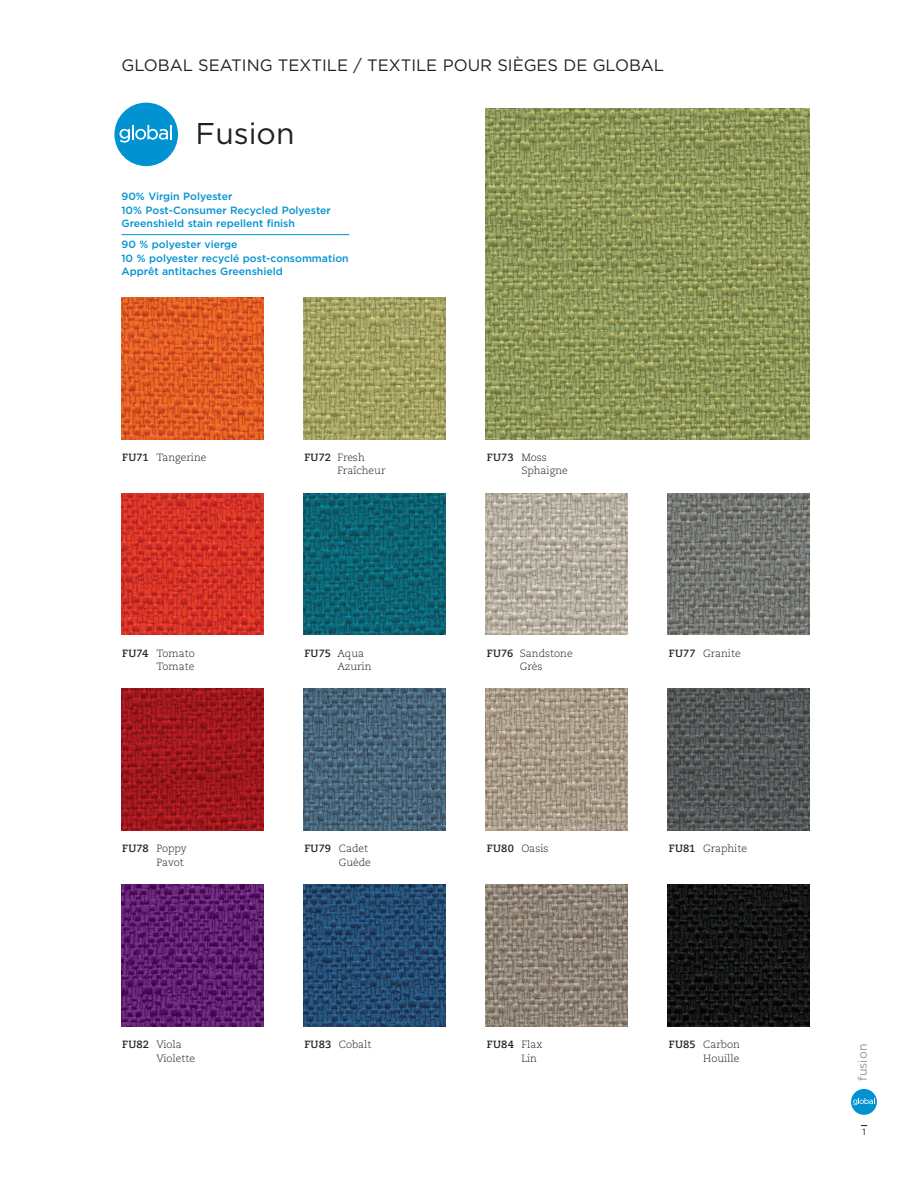
<style>
.page{position:relative;width:918px;height:1188px;background:#fff}
.page>*{position:absolute;margin:0;border:0;box-sizing:border-box;transform-origin:0 0}
.t1{font:30px "Gotham";color:#231f20}
.t2{font:16.5px "Gotham";letter-spacing:-.005em;color:#231f20}
.t3{font:12.3px "Gotham";color:#939598}
.t4{font:300 10.5px/13.5px "Caecilia LT Std";color:#231f20}
.t5{font:500 10.5px "Gotham";color:#0092d1}
.t6{font:700 10.5px "Caecilia LT Std";letter-spacing:.02em;color:#231f20}
.t7{font:9px "Gotham";color:#231f20}
.s1{font-weight:700}
.s2{font-weight:300}
</style>
<div class="page">
<img style="left:486px;top:108px;width:324px;height:331px">
<img style="left:668px;top:493px;width:142px;height:142px">
<img style="left:486px;top:493px;width:141px;height:142px">
<img style="left:304px;top:493px;width:141px;height:142px">
<img style="left:121px;top:493px;width:142px;height:142px">
<img style="left:304px;top:297px;width:141px;height:142px">
<img style="left:121px;top:297px;width:142px;height:142px">
<img style="left:668px;top:689px;width:142px;height:141px">
<img style="left:486px;top:689px;width:141px;height:141px">
<img style="left:304px;top:689px;width:141px;height:141px">
<img style="left:121px;top:689px;width:142px;height:141px">
<img style="left:668px;top:884px;width:142px;height:142px">
<img style="left:486px;top:884px;width:141px;height:142px">
<img style="left:304px;top:884px;width:141px;height:142px">
<img style="left:121px;top:884px;width:142px;height:142px">
<div style="left:114px;top:103px;width:64px;height:63px;background:#0092d1;border-radius:50%"></div>
<svg style="left:119px;top:125px;width:53px;height:18px"></svg>
<hr style="left:122px;top:234px;width:227px;height:1px;background:#0092d1">
<div style="left:851px;top:1089px;width:26px;height:26px;background:#0092d1;border-radius:50%"></div>
<svg style="left:853px;top:1098px;width:22px;height:7px"></svg>
<p class="t2" style="left:122px;top:54px;width:544px">GLOBAL SEATING TEXTILE / TEXTILE POUR SIÈGES DE GLOBAL</p>
<p class="t1" style="left:196px;top:114px;width:100px">Fusion</p>
<p class="t5" style="left:122px;top:190px;width:112px">90% Virgin Polyester</p>
<p class="t5" style="left:122px;top:203px;width:211px">10% Post-Consumer Recycled Polyester</p>
<p class="t5" style="left:122px;top:217px;width:175px">Greenshield stain repellent finish</p>
<p class="t5" style="left:122px;top:238px;width:118px">90 % polyester vierge</p>
<p class="t5" style="left:122px;top:251px;width:229px">10 % polyester recyclé post-consommation</p>
<p class="t5" style="left:122px;top:265px;width:163px">Apprêt antitaches Greenshield</p>
<p class="t4" style="left:122px;top:450px;width:86px"><span class="s1">FU71</span> Tangerine</p>
<p class="t4" style="left:304px;top:450px;width:62px"><span class="s1">FU72</span> Fresh</p>
<p class="t4" style="left:337px;top:464px;width:50px">Fraîcheur</p>
<p class="t4" style="left:521px;top:451px;width:48px;text-indent:-35px"><span class="s1">FU73</span> Moss<br>Sphaigne</p>
<p class="t4" style="left:122px;top:647px;width:74px"><span class="s1">FU74</span> Tomato</p>
<p class="t4" style="left:157px;top:660px;width:39px">Tomate</p>
<p class="t6" style="left:304px;top:647px;width:61px">FU75 <span class="s2">Aqua</span></p>
<p class="t4" style="left:337px;top:660px;width:36px">Azurin</p>
<p class="t4" style="left:487px;top:647px;width:87px"><span class="s1">FU76</span> Sandstone</p>
<p class="t4" style="left:520px;top:660px;width:24px">Grès</p>
<p class="t4" style="left:669px;top:647px;width:74px"><span class="s1">FU77</span> Granite</p>
<p class="t4" style="left:122px;top:842px;width:66px"><span class="s1">FU78</span> Poppy</p>
<p class="t4" style="left:487px;top:842px;width:63px"><span class="s1">FU80</span> Oasis</p>
<p class="t4" style="left:669px;top:842px;width:80px"><span class="s1">FU81</span> Graphite</p>
<p class="t4" style="left:157px;top:855px;width:29px">Pavot</p>
<p class="t4" style="left:304px;top:842px;width:65px"><span class="s1">FU79</span> Cadet</p>
<p class="t4" style="left:339px;top:855px;width:34px">Guède</p>
<p class="t4" style="left:122px;top:1038px;width:61px"><span class="s1">FU82</span> Viola</p>
<p class="t4" style="left:157px;top:1052px;width:40px">Violette</p>
<p class="t4" style="left:304px;top:1038px;width:69px"><span class="s1">FU83</span> Cobalt</p>
<p class="t6" style="left:487px;top:1038px;width:57px">FU84 <span class="s2">Flax</span></p>
<p class="t4" style="left:521px;top:1052px;width:17px">Lin</p>
<p class="t4" style="left:669px;top:1038px;width:73px"><span class="s1">FU85</span> Carbon</p>
<p class="t4" style="left:703px;top:1052px;width:38px">Houille</p>
<p class="t3" style="left:854px;top:1081px;width:38px;rotate:-90deg">fusion</p>
<p class="t7" style="left:862px;top:1126px;width:5px">1</p>
</div>
